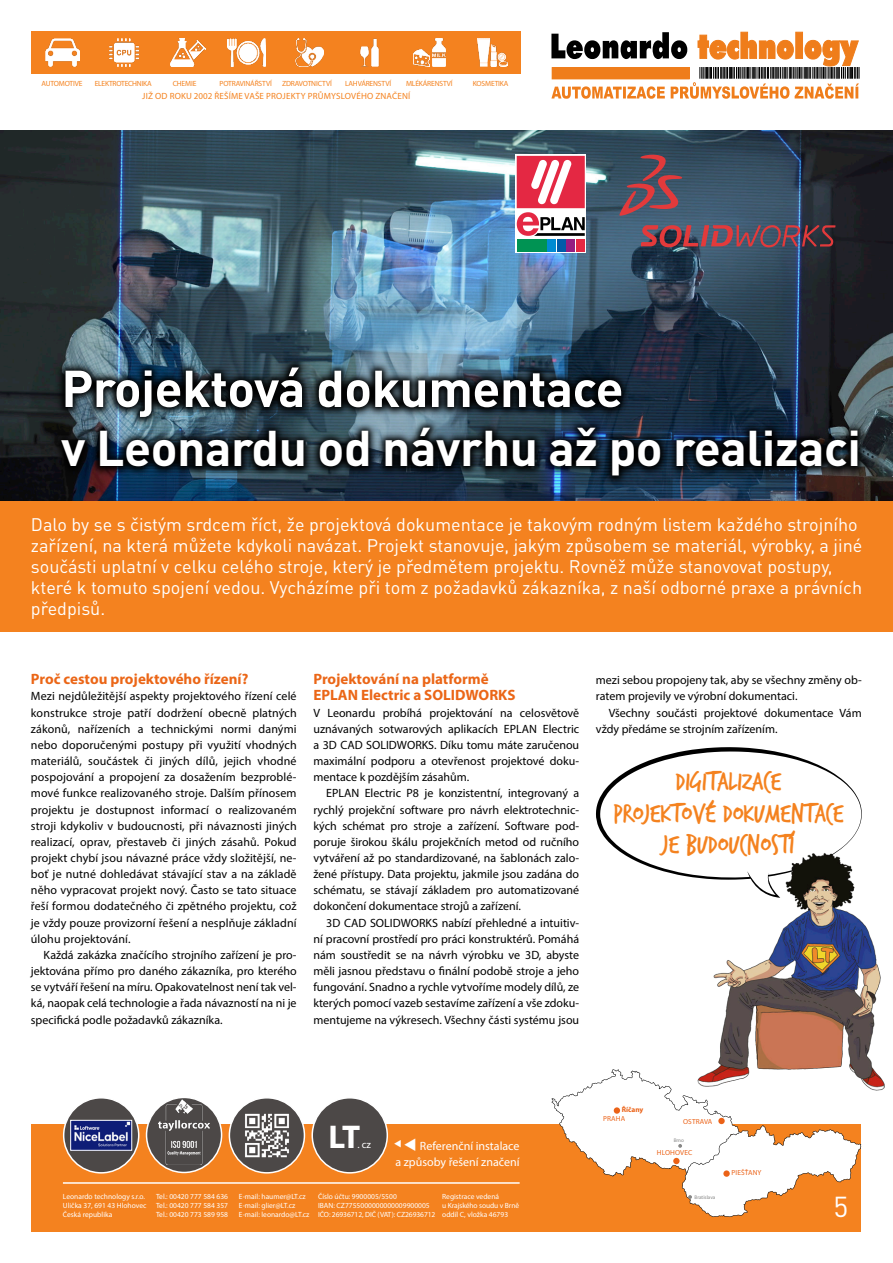
<style>
.page{position:relative;width:893px;height:1263px;background:#fff}
.page>*{position:absolute;margin:0;border:0;box-sizing:border-box;transform-origin:0 0}
.Nadpis_hlavní{font:700 51px "DIN Pro";letter-spacing:-.01em;color:#fff}
.Nadpis_hlavní-2{font:700 49.5px "DIN Pro";letter-spacing:-.01em;color:#fff}
.t1{font:700 33px "Myriad Pro";color:#fff}
.t2{font:28.5px "DIN Pro";color:#fff}
.t3{font:28.2px "Trash Hand";color:#f4821f}
.Perex{font:18px/21px "DIN Pro";color:#fff}
.Nadpis{font:700 15px "Myriad Pro";color:#eb6617}
.Text_-_prni_odstavec{font:12px/16.2px "Myriad Pro";color:#000;text-align:justify}
.t4{font:12px/16.5px "Myriad Pro";color:#fff;text-align:right}
.t5{font:10.5px "Myriad Pro";color:#fff}
.t6{font:9px "Myriad Pro";letter-spacing:.02em;color:#f4821f}
.t7{font:7.5px/9px "Myriad Pro";color:#fff}
.t8{font:7.5px "Myriad Pro";letter-spacing:-.02em;color:#f4821f}
.t9{font:900 7.35px "Myriad Pro";letter-spacing:.02em;color:#eb6217}
.t10{font:700 7.35px "Myriad Pro";color:#eb6217}
.t11{font:5.25px "Myriad Pro";color:#878786}
</style>
<div class="page">
<div style="left:32px;top:31px;width:489px;height:43px;background:#f4821f"></div>
<img style="left:46px;top:38px;width:33px;height:29px">
<img style="left:110px;top:38px;width:28px;height:29px">
<img style="left:170px;top:38px;width:36px;height:29px">
<img style="left:227px;top:38px;width:39px;height:29px">
<img style="left:477px;top:38px;width:30px;height:29px">
<img style="left:360px;top:38px;width:19px;height:29px">
<img style="left:413px;top:50px;width:17px;height:16px">
<img style="left:432px;top:39px;width:13px;height:27px">
<img style="left:295px;top:38px;width:28px;height:29px">
<svg style="left:552px;top:32px;width:308px;height:67px"></svg>
<div style="left:31px;top:1124px;width:830px;height:107px;background:#f4821f"></div>
<hr style="left:63px;top:1182px;width:457px;height:2px;background:#fff">
<svg style="left:552px;top:1069px;width:309px;height:148px"></svg>
<div style="left:312px;top:1098px;width:75px;height:75px;background:#4c4847;border-radius:50%"></div>
<div style="left:311px;top:1097px;width:77px;height:76px;border:2px solid #fff;border-radius:50%"></div>
<div style="left:229px;top:1098px;width:75px;height:75px;background:#4c4847;border-radius:50%"></div>
<div style="left:229px;top:1097px;width:76px;height:76px;border:2px solid #fff;border-radius:50%"></div>
<img style="left:245px;top:1113px;width:44px;height:45px">
<div style="left:147px;top:1097px;width:75px;height:75px;background:#4c4847;border-radius:50%"></div>
<div style="left:146px;top:1097px;width:76px;height:76px;border:2px solid #fff;border-radius:50%"></div>
<img style="left:158px;top:1099px;width:52px;height:66px">
<div style="left:64px;top:1098px;width:75px;height:75px;background:#4c4847;border-radius:50%"></div>
<div style="left:63px;top:1097px;width:76px;height:76px;border:2px solid #fff;border-radius:50%"></div>
<img style="left:72px;top:1122px;width:58px;height:26px">
<div style="left:70px;top:1120px;width:62px;height:30px;border:1px solid #fff"></div>
<img style="left:0;top:130px;width:893px;height:371px">
<svg style="left:52px;top:358px;width:815px;height:128px;background:#1d2c37"></svg>
<div style="left:0;top:501px;width:893px;height:130px;background:#f4821f"></div>
<svg style="left:515px;top:154px;width:71px;height:99px"></svg>
<svg style="left:517px;top:156px;width:68px;height:80px"></svg>
<div style="left:517px;top:240px;width:30px;height:12px;background:#009353"></div>
<div style="left:548px;top:240px;width:8px;height:12px;background:#008bd2"></div>
<div style="left:557px;top:240px;width:9px;height:12px;background:#005ba9"></div>
<div style="left:567px;top:240px;width:8px;height:12px;background:#951d81"></div>
<div style="left:576px;top:240px;width:9px;height:12px;background:#e42843"></div>
<svg style="left:619px;top:154px;width:216px;height:94px;background:#4d4c5d"></svg>
<img style="left:634px;top:898px;width:251px;height:194px">
<svg style="left:596px;top:747px;width:266px;height:151px"></svg>
<p class="t8" style="left:42px;top:79px;width:42px">AUTOMOTIVE</p>
<p class="t8" style="left:95px;top:79px;width:58px">ELEKTROTECHNIKA</p>
<p class="t8" style="left:173px;top:79px;width:25px">CHEMIE</p>
<p class="t8" style="left:220px;top:79px;width:54px">POTRAVINÁŘSTVÍ</p>
<p class="t8" style="left:282px;top:79px;width:51px">ZDRAVOTNICTVÍ</p>
<p class="t8" style="left:345px;top:79px;width:48px">LAHVÁRENSTVÍ</p>
<p class="t8" style="left:406px;top:79px;width:48px">MLÉKÁRENSTVÍ</p>
<p class="t8" style="left:473px;top:79px;width:37px">KOSMETIKA</p>
<p class="t6" style="left:142px;top:90px;width:270px">JIŽ OD ROKU 2002 ŘEŠÍME VAŠE PROJEKTY PRŮMYSLOVÉHO ZNAČENÍ</p>
<p class="Nadpis_hlavní" style="left:61px;top:354px;width:564px">Projektová dokumentace</p>
<p class="Nadpis_hlavní-2" style="left:61px;top:415px;width:801px">v Leonardu od návrhu až po realizaci</p>
<p class="Perex" style="left:31px;top:513px;width:833px">Dalo by se s čistým srdcem říct, že projektová dokumentace je takovým rodným listem každého strojního zařízení, na která můžete kdykoli navázat. Projekt stanovuje, jakým způsobem se materiál, výrobky, a jiné součásti uplatní v celku celého stroje, který je předmětem projektu. Rovněž může stanovovat postupy, které k tomuto spojení vedou. Vycházíme při tom z požadavků zákazníka, z naší odborné praxe a právních předpisů.</p>
<p class="Nadpis" style="left:31px;top:669px;width:219px">Proč cestou projektového řízení?</p>
<p class="Text_-_prni_odstavec" style="left:31px;top:688px;width:267px">Mezi nejdůležitější aspekty projektového řízení celé konstrukce stroje patří dodržení obecně platných zákonů, nařízeních a technickými normi danými nebo doporučenými postupy při využití vhodných materiálů, součástek či jiných dílů, jejich vhodné pospojování a propojení za dosažením bezproblé&shy;mové funkce realizovaného stroje. Dalším přínosem projektu je dostupnost informací o realizovaném stroji kdykoliv v budoucnosti, při návaznosti jiných realizací, oprav, přestaveb či jiných zásahů. Pokud projekt chybí jsou návazné práce vždy složitější, ne&shy;boť je nutné dohledávat stávající stav a na základě něho vypracovat projekt nový. Často se tato situace řeší formou dodatečného či zpětného projektu, což je vždy pouze provizorní řešení a nesplňuje základní úlohu projektování.</p>
<p class="Text_-_prni_odstavec" style="left:31px;top:947px;width:267px;text-indent:13px">Každá zakázka značícího strojního zařízení je pro&shy;jektována přímo pro daného zákazníka, pro kterého se vytváří řešení na míru. Opakovatelnost není tak vel&shy;ká, naopak celá technologie a řada návazností na ni je specifická podle požadavků zákazníka.</p>
<p class="Nadpis" style="left:313px;top:669px;width:177px">Projektování na platformě</p>
<p class="Nadpis" style="left:313px;top:685px;width:204px">EPLAN Electric a SOLIDWORKS</p>
<p class="Text_-_prni_odstavec" style="left:313px;top:704px;width:267px">V Leonardu probíhá projektování na celosvětově uznávaných sotwarových aplikacích EPLAN Electric a 3D CAD SOLIDWORKS. Díku tomu máte zaručenou maximální podporu a otevřenost projektové doku&shy;mentace k pozdějším zásahům.</p>
<p class="Text_-_prni_odstavec" style="left:313px;top:785px;width:267px;text-indent:13px">EPLAN Electric P8 je konzistentní, integrovaný a rychlý projekční software pro návrh elektrotechnic&shy;kých schémat pro stroje a zařízení. Software pod&shy;poruje širokou škálu projekčních metod od ručního vytváření až po standardizované, na šablonách zalo&shy;žené přístupy. Data projektu, jakmile jsou zadána do schématu, se stávají základem pro automatizované dokončení dokumentace strojů a zařízení.</p>
<p class="Text_-_prni_odstavec" style="left:313px;top:914px;width:267px;text-indent:13px">3D CAD SOLIDWORKS nabízí přehledné a intuitiv&shy;ní pracovní prostředí pro práci konstruktérů. Pomáhá nám soustředit se na návrh výrobku ve 3D, abyste měli jasnou představu o finální podobě stroje a jeho fungování. Snadno a rychle vytvoříme modely dílů, ze kterých pomocí vazeb sestavíme zařízení a vše zdoku&shy;mentujeme na výkresech. Všechny části systému jsou</p>
<p class="Text_-_prni_odstavec" style="left:596px;top:672px;width:267px">mezi sebou propojeny tak, aby se všechny změny ob&shy;ratem projevily ve výrobní dokumentaci.</p>
<p class="Text_-_prni_odstavec" style="left:596px;top:704px;width:267px;text-indent:13px">Všechny součásti projektové dokumentace Vám vždy předáme se strojním zařízením.</p>
<p class="t3" style="left:675px;top:768px;width:107px">DIGITALIZACE</p>
<p class="t3" style="left:613px;top:799px;width:232px">PROJEKTOVÉ DOKUMENTACE</p>
<p class="t3" style="left:662px;top:831px;width:133px">JE BUDOUCNOSTÍ</p>
<h3 class="t1" style="left:329px;top:1115px;width:33px">LT</h3>
<p class="t5" style="left:357px;top:1138px;width:15px">. cz</p>
<p class="t4" style="left:395px;top:1137px;width:126px">▼ Referenční instalace a způsoby řešení značení</p>
<p class="t10" style="left:622px;top:1105px;width:23px">Říčany</p>
<p class="t9" style="left:603px;top:1114px;width:24px">PRAHA</p>
<p class="t9" style="left:683px;top:1117px;width:31px">OSTRAVA</p>
<p class="t9" style="left:657px;top:1148px;width:37px">HLOHOVEC</p>
<p class="t11" style="left:674px;top:1137px;width:12px">Brno</p>
<p class="t9" style="left:731px;top:1168px;width:32px">PIEŠŤANY</p>
<p class="t7" style="left:63px;top:1192px;width:85px">Leonardo technology s.r.o.<br>Ulička 37, 691 43 Hlohovec<br>Česká republika</p>
<p class="t7" style="left:156px;top:1192px;width:73px;text-align:justify">Tel.: 00420 777 584 636<br>Tel.: 00420 777 584 357<br>Tel.: 00420 773 589 958</p>
<p class="t7" style="left:239px;top:1192px;width:72px">E-mail: haumer@LT.cz<br>E-mail: glier@LT.cz<br>E-mail: leonardo@LT.cz</p>
<p class="t7" style="left:318px;top:1192px;width:119px">Číslo účtu: 9900005/5500<br>IBAN: CZ7755000000000009900005<br>IČO: 26936712, DIČ (VAT): CZ26936712</p>
<p class="t7" style="left:442px;top:1192px;width:78px">Registrace vedená<br>u Krajského soudu v Brně oddíl C, vložka 46793</p>
<p class="t11" style="left:695px;top:1194px;width:22px">Bratislava</p>
<h3 class="t2" style="left:833px;top:1187px;width:16px">5</h3>
</div>
